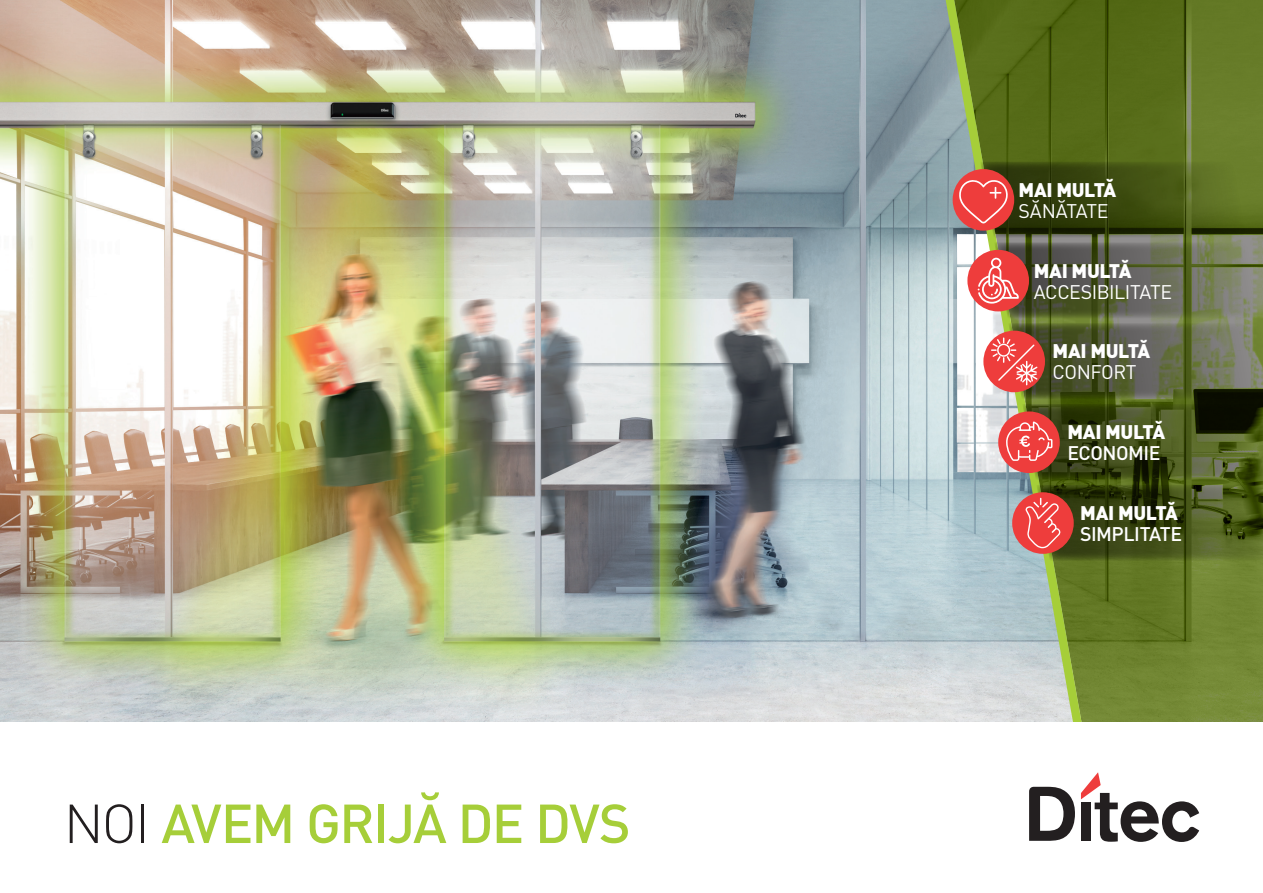
<style>
.page{position:relative;width:1263px;height:893px;background:#fff}
.page>*{position:absolute;margin:0;border:0;box-sizing:border-box;transform-origin:0 0}
.Cover_Headline_28_-1{font:500 54px "DIN Pro";letter-spacing:-.035em;color:#a6ce39}
.Icon_13{font:900 19.5px/21px "DIN Pro";letter-spacing:-.02em;color:#fff}
.Icon_13-2{font:19.5px/21px "DIN Pro";letter-spacing:-.025em;color:#fff}
.Icon_13-3{font:500 19.5px/21px "DIN Pro";letter-spacing:-.025em;color:#fff}
.s1{font-weight:300;color:#231f20}
.s2{font-weight:400}
.s3{font-weight:900}
.s4{font-weight:500}
</style>
<div class="page">
<img style="left:1px;top:0;width:945px;height:722px">
<svg style="left:1085px;top:0;width:178px;height:722px;background:#657a27"></svg>
<hr style="left:0;top:0;width:1px;height:723px;background:#a6ce39">
<svg style="left:946px;top:0;width:139px;height:722px;background:#8ea177"></svg>
<svg style="left:1029px;top:787px;width:46px;height:54px"></svg>
<svg style="left:1081px;top:772px;width:118px;height:70px"></svg>
<div style="left:953px;top:169px;width:61px;height:62px;background:#ee3d3c;border-radius:50%"></div>
<svg style="left:959px;top:162px;width:304px;height:399px;background:#706746"></svg>
<p class="Cover_Headline_28_-1" style="left:64px;top:787px;width:568px"><span class="s1">NOI</span> AVEM GRIJĂ DE DVS</p>
<p class="Icon_13" style="left:1018px;top:178px;width:99px">MAI MULTĂ<br><span class="s2">SĂNĂTATE</span></p>
<p class="Icon_13-2" style="left:1034px;top:259px;width:140px"><span class="s3">MAI MULTĂ<br></span>ACCESIBILITATE</p>
<p class="Icon_13" style="left:1052px;top:340px;width:99px">MAI MULTĂ<br><span class="s2">CONFORT</span></p>
<p class="Icon_13" style="left:1067px;top:421px;width:99px">MAI MULTĂ<br><span class="s4">ECONOMIE</span></p>
<p class="Icon_13-3" style="left:1080px;top:502px;width:104px"><span class="s3">MAI MULTĂ<br></span>SIMPLITATE</p>
</div>
